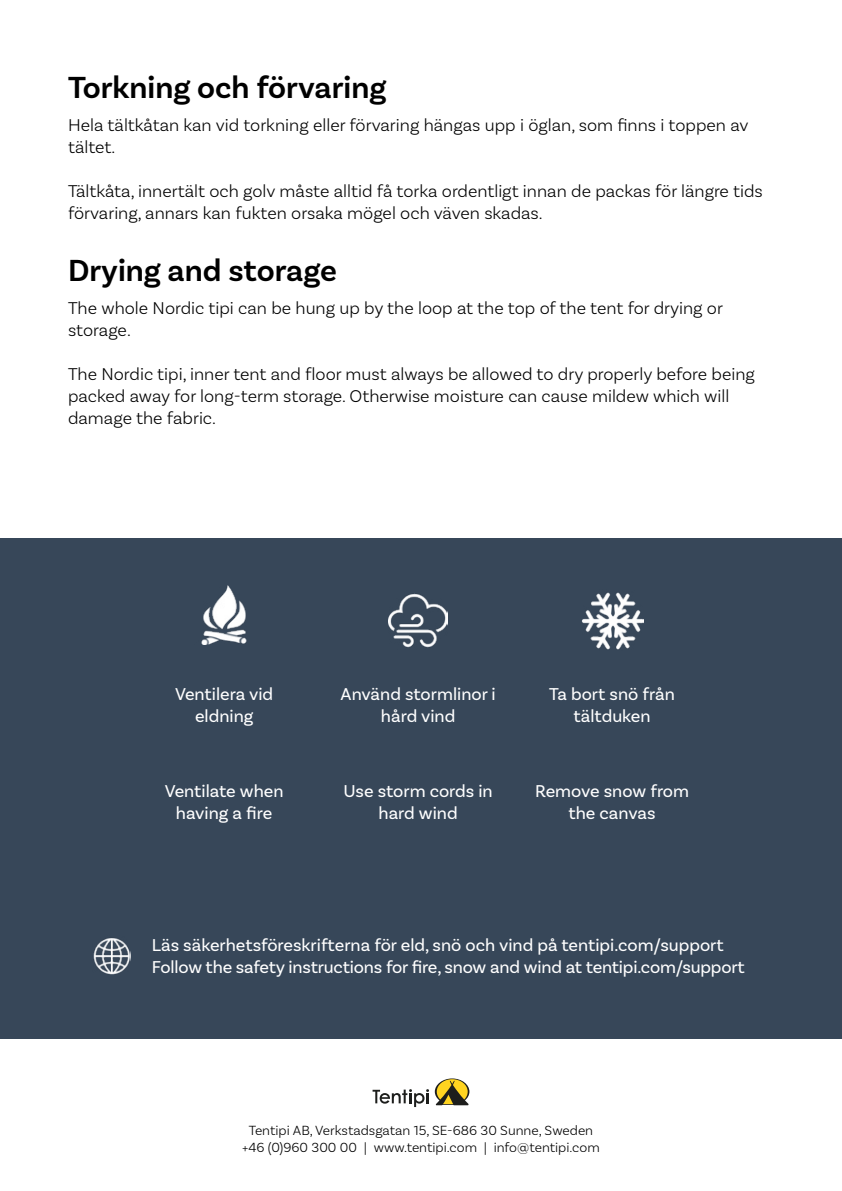
<style>
.page{position:relative;width:842px;height:1191px;background:#fff}
.page>*{position:absolute;margin:0;border:0;box-sizing:border-box;transform-origin:0 0}
.t1{font:600 32px "Basic Sans";color:#000}
.t2{font:300 18px/22px "Basic Sans";color:#000}
.t3{font:18px/22px "Basic Sans";color:#fff;text-align:center}
.t4{font:300 14px/16.8px "Basic Sans";color:#000;text-align:center}
</style>
<div class="page">
<div style="left:0;top:539px;width:842px;height:499px;background:#374759"></div>
<img style="left:201px;top:586px;width:46px;height:59px">
<img style="left:582px;top:592px;width:61px;height:58px">
<img style="left:388px;top:593px;width:60px;height:55px">
<img style="left:93px;top:938px;width:38px;height:37px">
<svg style="left:435px;top:1078px;width:34px;height:27px"></svg>
<svg style="left:373px;top:1089px;width:56px;height:18px"></svg>
<h1 class="t1" style="left:68px;top:68px;width:320px">Torkning och förvaring</h1>
<p class="t2" style="left:68px;top:114px;width:682px">Hela tältkåtan kan vid torkning eller förvaring hängas upp i öglan, som finns i toppen av tältet.</p>
<p class="t2" style="left:68px;top:180px;width:696px">Tältkåta, innertält och golv måste alltid få torka ordentligt innan de packas för längre tids förvaring, annars kan fukten orsaka mögel och väven skadas.</p>
<h1 class="t1" style="left:68px;top:250px;width:270px">Drying and storage</h1>
<p class="t2" style="left:68px;top:297px;width:656px">The whole Nordic tipi can be hung up by the loop at the top of the tent for drying or storage.</p>
<p class="t2" style="left:68px;top:363px;width:688px">The Nordic tipi, inner tent and floor must always be allowed to dry properly before being packed away for long-term storage. Otherwise moisture can cause mildew which will damage the fabric.</p>
<p class="t3" style="left:175px;top:683px;width:100px">Ventilera vid eldning</p>
<p class="t3" style="left:341px;top:683px;width:157px">Använd stormlinor i hård vind</p>
<p class="t3" style="left:549px;top:683px;width:127px">Ta bort snö från tältduken</p>
<p class="t3" style="left:165px;top:780px;width:120px">Ventilate when having a fire</p>
<p class="t3" style="left:343px;top:780px;width:151px">Use storm cords in hard wind</p>
<p class="t3" style="left:535px;top:780px;width:156px">Remove snow from the canvas</p>
<p class="t3" style="left:152px;top:933px;width:594px;text-align:left">Läs säkerhetsföreskrifterna för eld, snö och vind på tentipi.com/support<br>Follow the safety instructions for fire, snow and wind at tentipi.com/support</p>
<p class="t4" style="left:242px;top:1121px;width:359px">Tentipi AB, Verkstadsgatan 15, SE-686 30 Sunne, Sweden +46 (0)960 300 00 | www.tentipi.com | info@tentipi.com</p>
</div>
